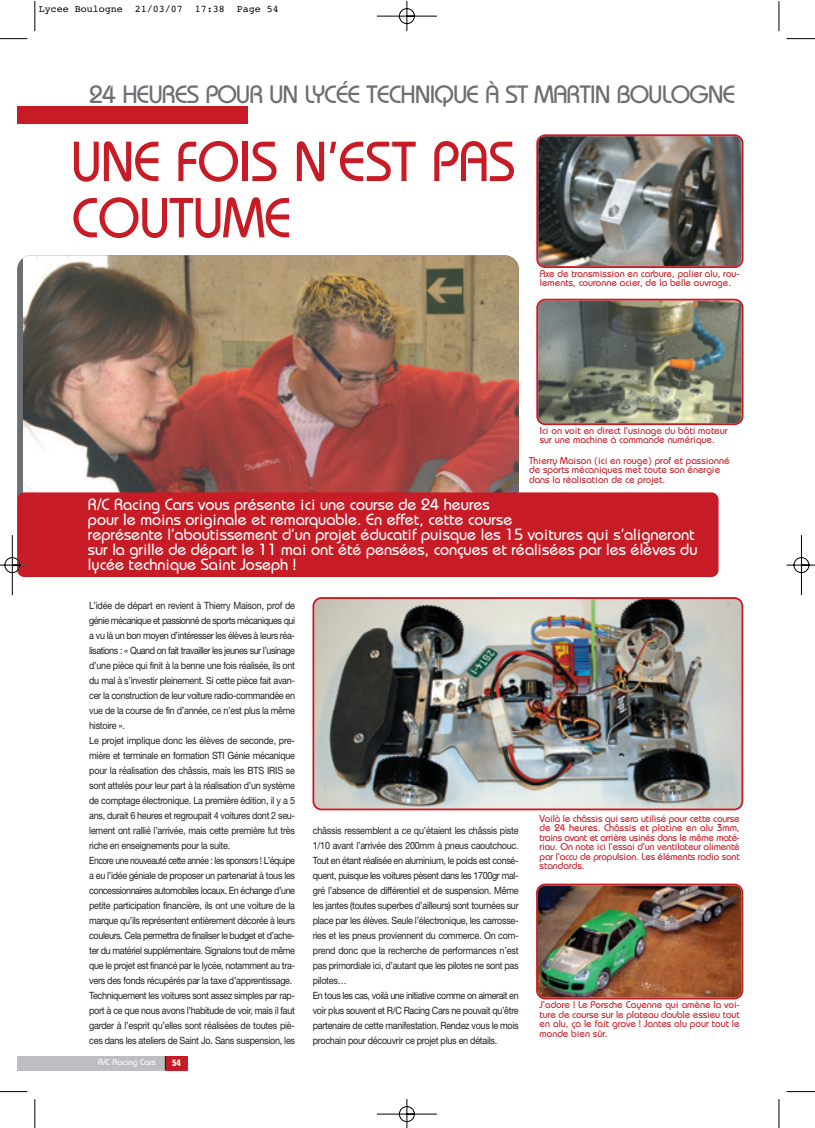
<style>
.page{position:relative;width:815px;height:1128px;background:#fff}
.page>*{position:absolute;margin:0;border:0;box-sizing:border-box;transform-origin:0 0}
.t1{font:500 56.25px/56.2px "Bauhaus";color:#c71c26;scale:.95 1}
.t2{font:500 25px "Bauhaus";letter-spacing:-.03em;color:#6d6e71}
.t3{font:500 16.25px/15px "Bauhaus";color:#fff}
.t4{font:10px/15px "Helvetica Neue";letter-spacing:-.03em;color:#231f20;scale:.9 1}
.t5{font:500 10px/9.5px "Bauhaus";color:#c71c26}
.t6{font:10px "Courier";color:#000}
.t7{font:500 8.75px "Bauhaus";color:#fff}
.t8{font:700 condensed 8.75px "Eurostile";color:#fff}
</style>
<div class="page">
<img style="left:0;top:1px;width:815px;height:1126px">
<p class="t6" style="left:39px;top:6px;width:242px">Lycee Boulogne 21/03/07 17:38 Page 54</p>
<h2 class="t2" style="left:89px;top:86px;width:648px">24 HEURES POUR UN LYCÉE TECHNIQUE À ST MARTIN BOULOGNE</h2>
<h1 class="t1" style="left:72px;top:139px;width:469px">UNE FOIS N’EST PAS<br>COUTUME</h1>
<p class="t5" style="left:540px;top:269px;width:201px">Axe de transmission en carbure, palier alu, rou&shy;lements, couronne acier, de la belle ouvrage.</p>
<p class="t5" style="left:540px;top:426px;width:189px">Ici on voit en direct l’usinage du bâti moteur sur une machine à commande numérique.</p>
<p class="t5" style="left:529px;top:457px;width:202px">Thierry Maison (ici en rouge) prof et passionné de sports mécaniques met toute son énergie dans la réalisation de ce projet.</p>
<p class="t3" style="left:88px;top:498px;width:611px">R/C Racing Cars vous présente ici une course de 24 heures<br>pour le moins originale et remarquable. En effet, cette course<br>représente l’aboutissement d’un projet éducatif puisque les 15 voitures qui s’aligneront sur la grille de départ le 11 mai ont été pensées, conçues et réalisées par les élèves du lycée technique Saint Joseph !</p>
<p class="t4" style="left:89px;top:599px;width:230px">L’idée de départ en revient à Thierry Maison, prof de génie mécanique et passionné de sports mécaniques qui a vu là un bon moyen d’intéresser les élèves à leurs réa&shy;lisations : « Quand on fait travailler les jeunes sur l’usinage d’une pièce qui finit à la benne une fois réalisée, ils ont du mal à s’investir pleinement. Si cette pièce fait avan&shy;cer la construction de leur voiture radio-commandée en vue de la course de fin d’année, ce n’est plus la même histoire ».<br>Le projet implique donc les élèves de seconde, pre&shy;mière et terminale en formation STI Génie mécanique pour la réalisation des châssis, mais les BTS IRIS se sont attelés pour leur part à la réalisation d’un système de comptage électronique. La première édition, il y a 5 ans, durait 6 heures et regroupait 4 voitures dont 2 seu&shy;lement ont rallié l’arrivée, mais cette première fut très riche en enseignements pour la suite.<br>Encore une nouveauté cette année : les sponsors ! L’équipe a eu l’idée géniale de proposer un partenariat à tous les concessionnaires automobiles locaux. En échange d’une petite participation financière, ils ont une voiture de la marque qu’ils représentent entièrement décorée à leurs couleurs. Cela permettra de finaliser le budget et d’ache&shy;ter du matériel supplémentaire. Signalons tout de même que le projet est financé par le lycée, notamment au tra&shy;vers des fonds récupérés par la taxe d’apprentissage.<br>Techniquement les voitures sont assez simples par rap&shy;port à ce que nous avons l’habitude de voir, mais il faut garder à l’esprit qu’elles sont réalisées de toutes piè&shy;ces dans les ateliers de Saint Jo. Sans suspension, les</p>
<p class="t7" style="left:98px;top:1059px;width:59px">R/C Racing Cars</p>
<p class="t8" style="left:172px;top:1059px;width:10px">54</p>
<p class="t4" style="left:313px;top:824px;width:230px">châssis ressemblent a ce qu’étaient les châssis piste 1/10 avant l’arrivée des 200mm à pneus caoutchouc.<br>Tout en étant réalisée en aluminium, le poids est consé&shy;quent, puisque les voitures pèsent dans les 1700gr mal&shy;gré l’absence de différentiel et de suspension. Même les jantes (toutes superbes d’ailleurs) sont tournées sur place par les élèves. Seule l’électronique, les carrosse&shy;ries et les pneus proviennent du commerce. On com&shy;prend donc que la recherche de performances n’est pas primordiale ici, d’autant que les pilotes ne sont pas pilotes…<br>En tous les cas, voilà une initiative comme on aimerait en voir plus souvent et R/C Racing Cars ne pouvait qu’être partenaire de cette manifestation. Rendez vous le mois prochain pour découvrir ce projet plus en détails.</p>
<p class="t5" style="left:540px;top:814px;width:202px;text-align:justify">Voilà le châssis qui sera utilisé pour cette course de 24 heures. Châssis et platine en alu 3mm, trains avant et arrière usinés dans le même maté&shy;riau. On note ici l’essai d’un ventilateur alimenté par l’accu de propulsion. Les éléments radio sont standards.</p>
<p class="t5" style="left:540px;top:1000px;width:202px;text-align:justify">J’adore ! Le Porsche Cayenne qui amène la voi&shy;ture de course sur le plateau double essieu tout en alu, ça le fait grave ! Jantes alu pour tout le monde bien sûr.</p>
</div>
